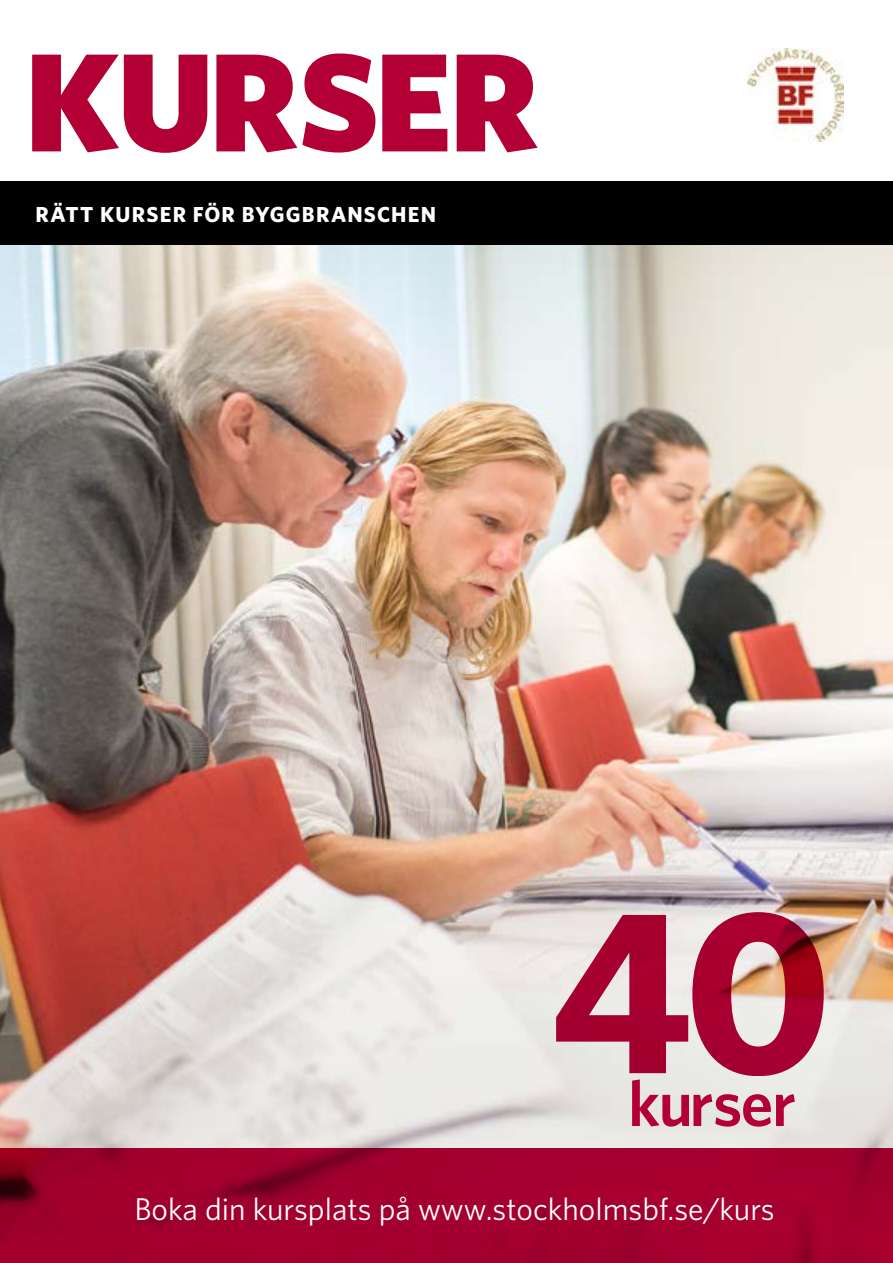
<style>
.page{position:relative;width:893px;height:1263px;background:#fff}
.page>*{position:absolute;margin:0;border:0;box-sizing:border-box;transform-origin:0 0}
.t1{font:700 233.7px "Whitney";color:#b30034}
.t2{font:900 140.25px "Whitney";letter-spacing:-.02em;color:#b30034}
.t3{font:600 64.5px "Whitney";letter-spacing:-.02em;color:#b30034}
.t4{font:31.5px "Whitney";color:#fff}
.t5{font:21.75px "Whitney Bold SC";letter-spacing:.055em;color:#fff}
</style>
<div class="page">
<img style="left:0;top:245px;width:893px;height:903px">
<svg style="left:0;top:1148px;width:893px;height:115px;background:#a0002c"></svg>
<img style="left:747px;top:49px;width:96px;height:92px">
<div style="left:0;top:181px;width:893px;height:64px;background:#000"></div>
<h2 class="t2" style="left:25px;top:8px;width:515px">KURSER</h2>
<p class="t5" style="left:36px;top:201px;width:402px">RÄTT KURSER FÖR BYGGBRANSCHEN</p>
<h1 class="t1" style="left:550px;top:835px;width:284px">40</h1>
<h3 class="t3" style="left:628px;top:1061px;width:169px">kurser</h3>
<p class="t4" style="left:134px;top:1188px;width:642px">Boka din kursplats på www.stockholmsbf.se/kurs</p>
</div>
